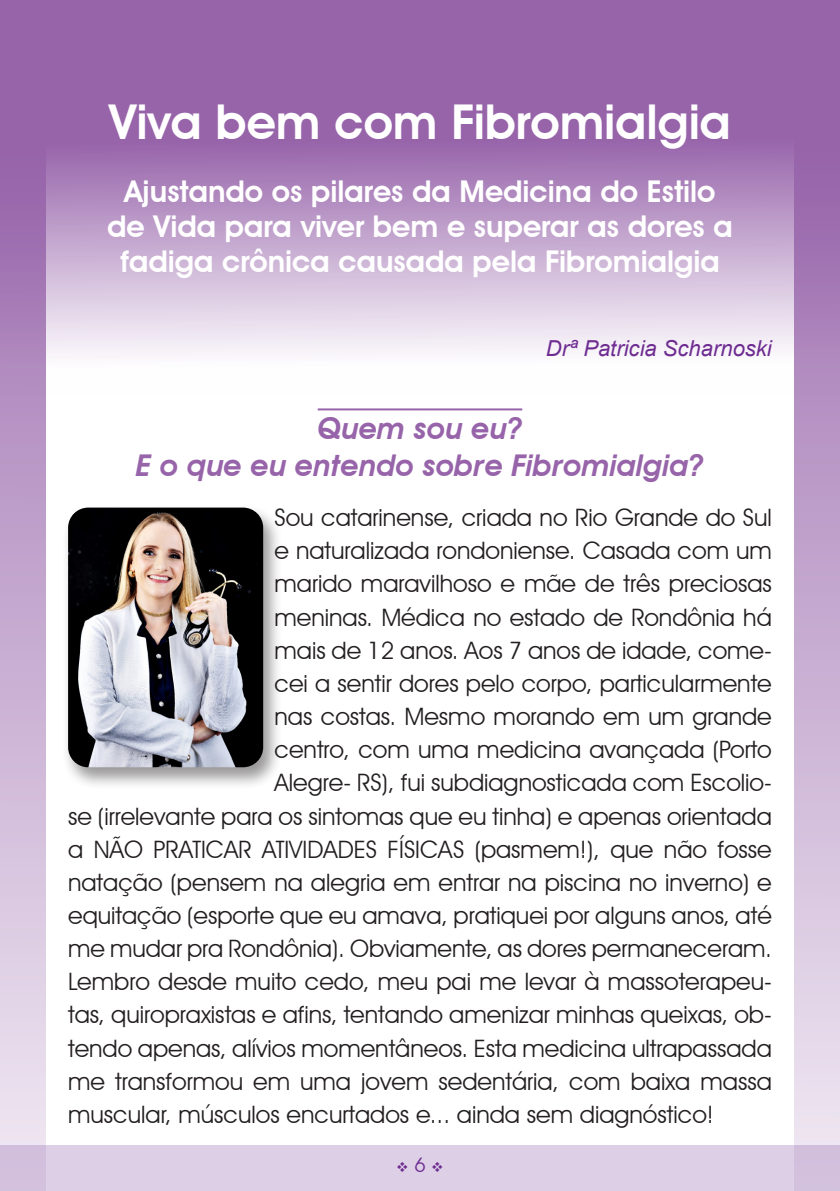
<style>
.page{position:relative;width:840px;height:1191px;background:#fff}
.page>*{position:absolute;margin:0;border:0;box-sizing:border-box;transform-origin:0 0}
.Titulo{font:600 48px "Avant Garde IT Cby BT";color:#fff}
.Subtitulo{font:600 30px/35.2px "Avant Garde IT Cby BT";color:#fff;text-align:center}
.Topico1{font:italic 600 30px/37.2px "Avant Garde IT Cby BT";color:#9764aa;text-align:center}
.Paragr_Nornal{font:24px "Avant Garde IT Cby BT";color:#231f20}
.Autor{font:italic 22px "Arial";color:#6e2c91}
.t1{font:20px "Avant Garde IT Cby BT";color:#6e2c91}
</style>
<div class="page">
<div style="left:0;top:1145px;width:839px;height:46px;background:#ddd0e6"></div>
<svg style="left:0;top:397px;width:45px;height:794px;background:#d1bad9"></svg>
<svg style="left:794px;top:397px;width:45px;height:794px;background:#d1bbd9"></svg>
<svg style="left:0;top:0;width:839px;height:397px;background:#b896c5"></svg>
<hr style="left:317px;top:408px;width:205px;height:2px;background:#9764aa">
<div style="left:61px;top:504px;width:221px;height:286px;background:#231f20;opacity:.46"></div>
<img style="left:68px;top:507px;width:195px;height:260px">
<p class="Titulo" style="left:109px;top:93px;width:623px">Viva bem com Fibromialgia</p>
<p class="Subtitulo" style="left:107px;top:174px;width:627px">Ajustando os pilares da Medicina do Estilo de Vida para viver bem e superar as dores a fadiga crônica causada pela Fibromialgia</p>
<p class="Autor" style="left:545px;top:334px;width:227px">Drª Patricia Scharnoski</p>
<p class="Topico1" style="left:136px;top:409px;width:569px">Quem sou eu?<br>E o que eu entendo sobre Fibromialgia?</p>
<p class="Paragr_Nornal" style="left:274px;top:503px;width:498px">Sou catarinense, criada no Rio Grande do Sul</p>
<p class="Paragr_Nornal" style="left:274px;top:536px;width:498px">e naturalizada rondoniense. Casada com um</p>
<p class="Paragr_Nornal" style="left:274px;top:569px;width:498px">marido maravilhoso e mãe de três preciosas</p>
<p class="Paragr_Nornal" style="left:274px;top:602px;width:498px">meninas. Médica no estado de Rondônia há</p>
<p class="Paragr_Nornal" style="left:274px;top:635px;width:498px">mais de 12 anos. Aos 7 anos de idade, come-</p>
<p class="Paragr_Nornal" style="left:274px;top:669px;width:498px">cei a sentir dores pelo corpo, particularmente</p>
<p class="Paragr_Nornal" style="left:274px;top:702px;width:498px">nas costas. Mesmo morando em um grande</p>
<p class="Paragr_Nornal" style="left:274px;top:735px;width:498px">centro, com uma medicina avançada (Porto</p>
<p class="Paragr_Nornal" style="left:274px;top:768px;width:498px">Alegre- RS), fui subdiagnosticada com Escolio-</p>
<p class="Paragr_Nornal" style="left:68px;top:801px;width:704px">se (irrelevante para os sintomas que eu tinha) e apenas orientada</p>
<p class="Paragr_Nornal" style="left:68px;top:834px;width:704px">a NÃO PRATICAR ATIVIDADES FÍSICAS (pasmem!), que não fosse</p>
<p class="Paragr_Nornal" style="left:68px;top:867px;width:704px">natação (pensem na alegria em entrar na piscina no inverno) e</p>
<p class="Paragr_Nornal" style="left:68px;top:901px;width:705px">equitação (esporte que eu amava, pratiquei por alguns anos, até</p>
<p class="Paragr_Nornal" style="left:68px;top:934px;width:704px">me mudar pra Rondônia). Obviamente, as dores permaneceram.</p>
<p class="Paragr_Nornal" style="left:68px;top:967px;width:704px">Lembro desde muito cedo, meu pai me levar à massoterapeu-</p>
<p class="Paragr_Nornal" style="left:68px;top:1000px;width:704px">tas, quiropraxistas e afins, tentando amenizar minhas queixas, ob-</p>
<p class="Paragr_Nornal" style="left:68px;top:1033px;width:704px">tendo apenas, alívios momentâneos. Esta medicina ultrapassada</p>
<p class="Paragr_Nornal" style="left:68px;top:1066px;width:704px">me transformou em uma jovem sedentária, com baixa massa</p>
<p class="Paragr_Nornal" style="left:68px;top:1099px;width:646px">muscular, músculos encurtados e... ainda sem diagnóstico!</p>
<p class="t1" style="left:396px;top:1152px;width:49px">❖ 6 ❖</p>
</div>
